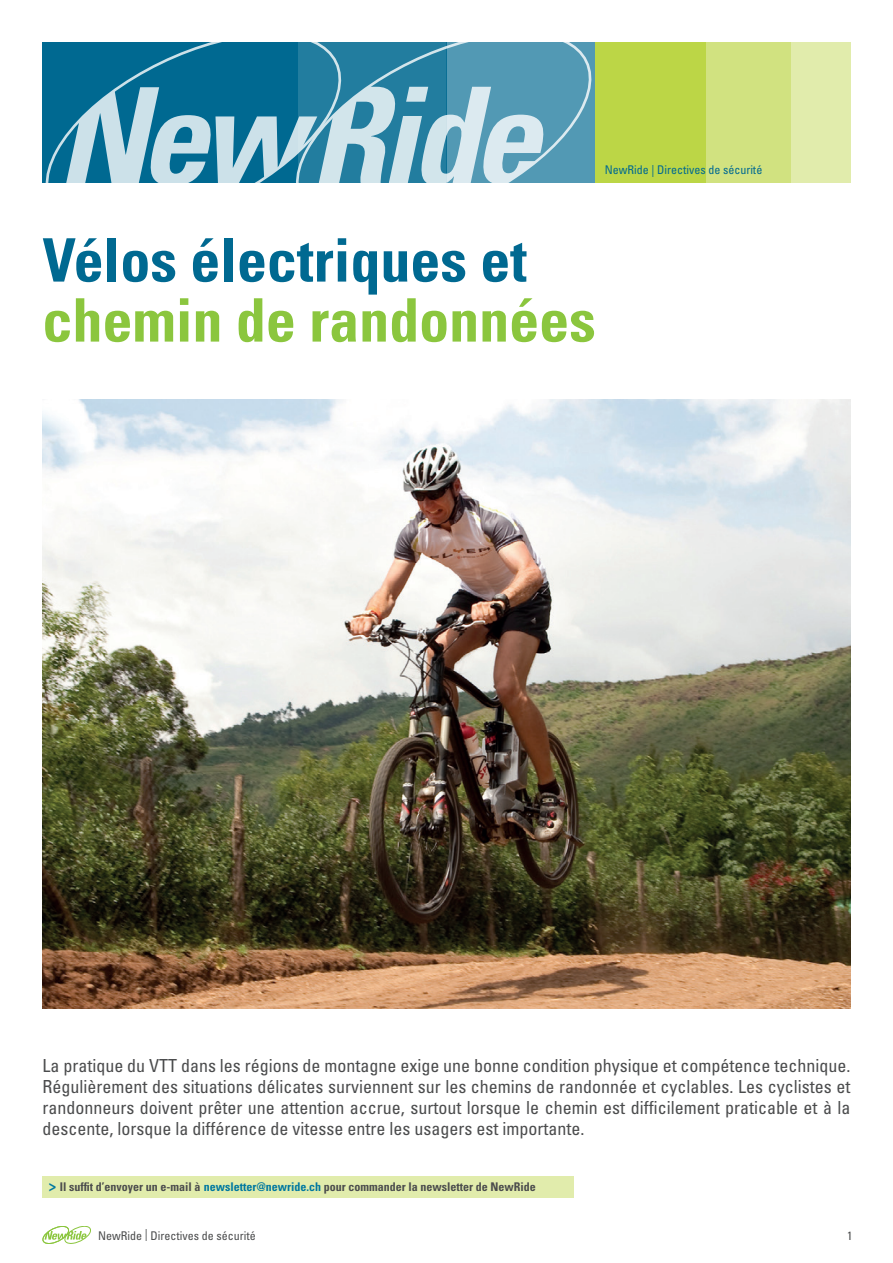
<style>
.page{position:relative;width:893px;height:1263px;background:#fff}
.page>*{position:absolute;margin:0;border:0;box-sizing:border-box;transform-origin:0 0}
.t1{font:700 condensed 60px/60px "Univers LT Std";color:#006991}
.Copy_Tab{font:condensed 18px/21px "Univers LT Std";color:#4b4c4d;text-align:justify}
.Copy{font:700 condensed 12px "Univers LT Std";color:#4b4c4d}
.t2{font:condensed 12px "Univers LT Std";color:#4b4c4d}
.t3{font:condensed 12px "Univers LT Std";color:#006991}
.s1{color:#8bc63e}
.s2{font-size:15px;color:#0078a0}
.s3{color:#0078a0}
</style>
<div class="page">
<svg style="left:43px;top:1226px;width:48px;height:17px"></svg>
<div style="left:791px;top:43px;width:59px;height:140px;background:#e1ecac"></div>
<div style="left:595px;top:43px;width:111px;height:140px;background:#bcd646"></div>
<div style="left:706px;top:43px;width:85px;height:140px;background:#d1e280"></div>
<div style="left:44px;top:42px;width:234px;height:141px;background:#006991"></div>
<svg style="left:66px;top:87px;width:212px;height:96px;background:#66a5bd"></svg>
<svg style="left:278px;top:42px;width:315px;height:141px;background:#66a5bc"></svg>
<div style="left:43px;top:1176px;width:531px;height:22px;background:#e1ecac"></div>
<img style="left:43px;top:400px;width:807px;height:609px">
<p class="t3" style="left:605px;top:162px;width:159px">NewRide | Directives de sécurité</p>
<p class="t1" style="left:43px;top:230px;width:555px">Vélos électriques et <span class="s1">chemin de randonnées</span></p>
<p class="Copy_Tab" style="left:43px;top:1054px;width:809px">La pratique du VTT dans les régions de montagne exige une bonne condition physique et compétence technique.<br>Régulièrement des situations délicates surviennent sur les chemins de randonnée et cyclables. Les cyclistes et randonneurs doivent prêter une attention accrue, surtout lorsque le chemin est difficilement praticable et à la descente, lorsque la différence de vitesse entre les usagers est importante.</p>
<p class="Copy" style="left:49px;top:1180px;width:488px"><span class="s2">&gt;</span> Il suffit d’envoyer un e-mail à <span class="s3">newsletter@newride.ch</span> pour commander la newsletter de NewRide</p>
<p class="t2" style="left:98px;top:1228px;width:159px">NewRide | Directives de sécurité</p>
<p class="t2" style="left:847px;top:1228px;width:7px">1</p>
</div>
